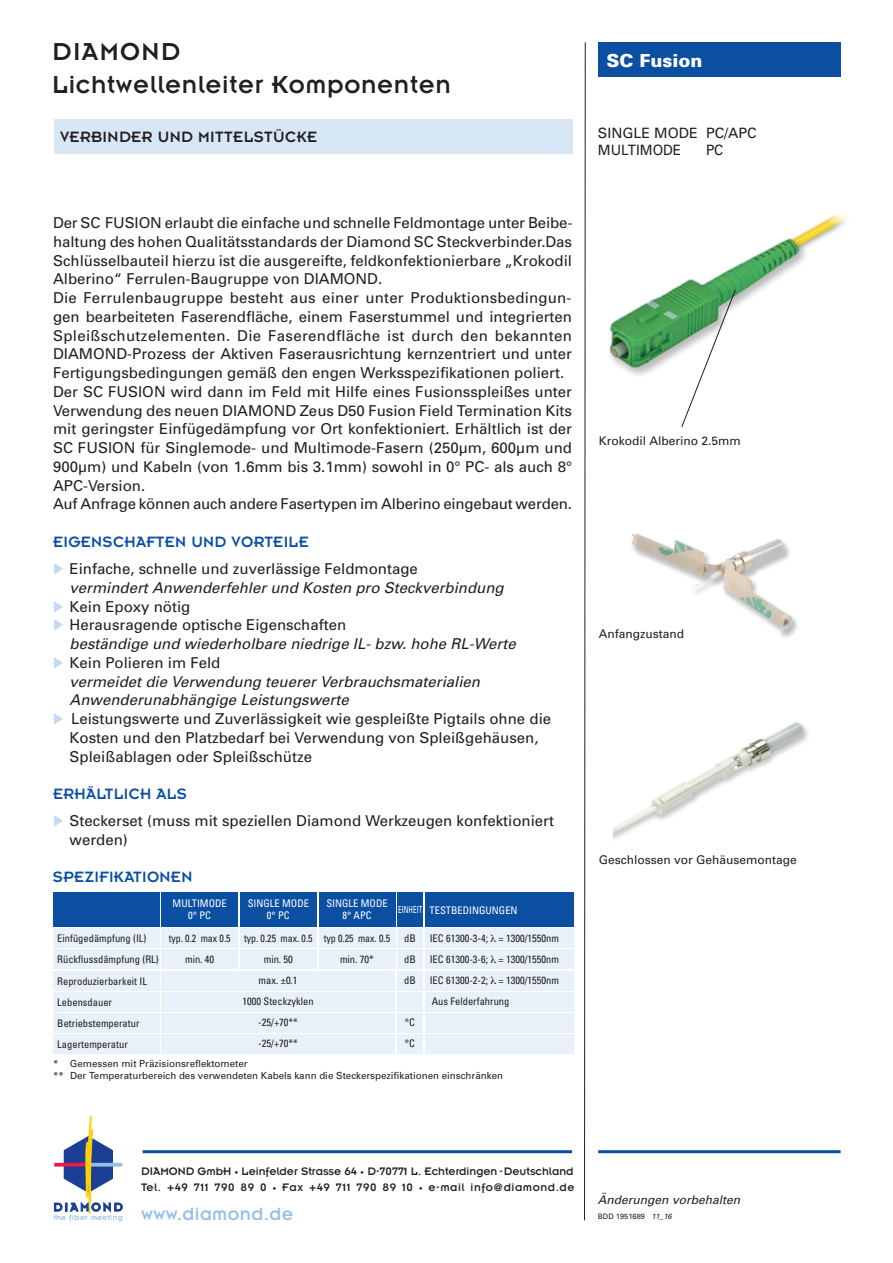
<style>
.page{position:relative;width:893px;height:1263px;background:#fff}
.page>*{position:absolute;margin:0;border:0;box-sizing:border-box;transform-origin:0 0}
.t1{font:27px/33px "Insignia";letter-spacing:.025em;color:#231f20}
.t2{font:19.5px "Insignia";letter-spacing:.02em;color:#97bfe6}
.t3{font:900 18px "Univers";color:#fff}
.t4{font:16.5px "Insignia";letter-spacing:.02em;color:#0a4fa2}
.t5{font:16.5px "Insignia";letter-spacing:.025em;color:#231f20}
.t6{font:15px/18.8px "Univers";color:#231f20}
.t7{font:italic 15px/18.8px "Univers";color:#231f20}
.t8{font:14.25px/17.2px "Univers";color:#231f20}
.t9{font:14.25px "Univers";color:#231f20;scale:.95 1}
.t10{font:12px/15.9px "Insignia";color:#231f20}
.t11{font:12px "Univers";color:#231f20}
.t12{font:italic 12px "Univers";color:#231f20}
.t13{font:condensed 10.5px/21px "Univers";color:#231f20;text-align:justify}
.t14{font:condensed 10.5px/21px "Univers";color:#231f20;text-align:center;scale:.95 1}
.t15{font:condensed 10.5px/12px "Univers";color:#fff;text-align:center}
.t16{font:9.75px/11.2px "Univers";color:#231f20}
.t17{font:condensed 9.75px "Univers";color:#fff;scale:.75 1}
.t18{font:8.1px "Insignia A";letter-spacing:.035em;color:#97bfe6}
.t19{font:7.5px "Univers";color:#231f20}
.s1{font-size:8.25px}
.s2{font-style:italic}
</style>
<div class="page">
<img style="left:609px;top:213px;width:237px;height:163px">
<div style="left:161px;top:928px;width:77px;height:19px;background:#e8f1f9"></div>
<div style="left:161px;top:950px;width:77px;height:19px;background:#e8f1f9"></div>
<div style="left:161px;top:971px;width:234px;height:19px;background:#e8f1f9"></div>
<div style="left:161px;top:992px;width:234px;height:19px;background:#e8f1f9"></div>
<div style="left:161px;top:1013px;width:234px;height:20px;background:#e8f1f9"></div>
<div style="left:161px;top:1035px;width:234px;height:19px;background:#e8f1f9"></div>
<div style="left:240px;top:928px;width:77px;height:19px;background:#e8f1f9"></div>
<div style="left:240px;top:950px;width:77px;height:19px;background:#e8f1f9"></div>
<div style="left:319px;top:928px;width:76px;height:19px;background:#e8f1f9"></div>
<div style="left:319px;top:950px;width:76px;height:19px;background:#e8f1f9"></div>
<div style="left:397px;top:928px;width:26px;height:19px;background:#e8f1f9"></div>
<div style="left:397px;top:950px;width:26px;height:19px;background:#e8f1f9"></div>
<div style="left:397px;top:971px;width:26px;height:19px;background:#e8f1f9"></div>
<div style="left:397px;top:992px;width:26px;height:19px;background:#e8f1f9"></div>
<div style="left:397px;top:1013px;width:26px;height:20px;background:#e8f1f9"></div>
<div style="left:397px;top:1035px;width:26px;height:19px;background:#e8f1f9"></div>
<div style="left:425px;top:928px;width:148px;height:19px;background:#e8f1f9"></div>
<div style="left:425px;top:950px;width:148px;height:19px;background:#e8f1f9"></div>
<div style="left:425px;top:971px;width:148px;height:19px;background:#e8f1f9"></div>
<div style="left:425px;top:992px;width:148px;height:19px;background:#e8f1f9"></div>
<div style="left:425px;top:1013px;width:148px;height:20px;background:#e8f1f9"></div>
<div style="left:425px;top:1035px;width:148px;height:19px;background:#e8f1f9"></div>
<div style="left:53px;top:928px;width:106px;height:19px;background:#e8f1f9"></div>
<div style="left:53px;top:950px;width:106px;height:19px;background:#e8f1f9"></div>
<div style="left:53px;top:971px;width:106px;height:19px;background:#e8f1f9"></div>
<div style="left:53px;top:992px;width:106px;height:19px;background:#e8f1f9"></div>
<div style="left:53px;top:1013px;width:106px;height:20px;background:#e8f1f9"></div>
<div style="left:53px;top:1035px;width:106px;height:19px;background:#e8f1f9"></div>
<div style="left:161px;top:892px;width:77px;height:34px;background:#0a4fa2"></div>
<div style="left:53px;top:892px;width:106px;height:34px;background:#0a4fa2"></div>
<div style="left:240px;top:892px;width:77px;height:34px;background:#0a4fa2"></div>
<div style="left:319px;top:892px;width:76px;height:34px;background:#0a4fa2"></div>
<div style="left:397px;top:892px;width:26px;height:34px;background:#0a4fa2"></div>
<div style="left:425px;top:892px;width:148px;height:34px;background:#0a4fa2"></div>
<img style="left:614px;top:722px;width:194px;height:117px">
<img style="left:631px;top:533px;width:167px;height:105px">
<svg style="left:584px;top:42px;width:2px;height:1179px;background:#908e8e"></svg>
<div style="left:54px;top:119px;width:518px;height:34px;background:#d8e7f5"></div>
<div style="left:598px;top:42px;width:242px;height:34px;background:#0a4fa2"></div>
<hr style="left:143px;top:1150px;width:429px;height:3px;background:#0a4fa2">
<hr style="left:598px;top:1150px;width:243px;height:3px;background:#0a4fa2">
<svg style="left:54px;top:1116px;width:69px;height:98px"></svg>
<svg style="left:681px;top:289px;width:55px;height:138px"></svg>
<h1 class="t1" style="left:52px;top:35px;width:400px">DIAMOND<br>Lichtwellenleiter Komponenten</h1>
<p class="t5" style="left:60px;top:128px;width:259px">VERBINDER UND MITTELSTÜCKE</p>
<p class="t6" style="left:53px;top:213px;width:521px">Der SC FUSION erlaubt die einfache und schnelle Feldmontage unter Beibe&shy;haltung des hohen Qualitätsstandards der Diamond SC Steckverbinder.Das Schlüsselbauteil hierzu ist die ausgereifte, feldkonfektionierbare „Krokodil Alberino“ Ferrulen-Baugruppe von DIAMOND.<br>Die Ferrulenbaugruppe besteht aus einer unter Produktionsbedingun&shy;gen bearbeiteten Faserendfläche, einem Faserstummel und integrierten Spleißschutzelementen. Die Faserendfläche ist durch den bekannten DIAMOND-Prozess der Aktiven Faserausrichtung kernzentriert und unter Fertigungsbedingungen gemäß den engen Werksspezifikationen poliert.<br>Der SC FUSION wird dann im Feld mit Hilfe eines Fusionsspleißes unter Verwendung des neuen DIAMOND Zeus D50 Fusion Field Termination Kits mit geringster Einfügedämpfung vor Ort konfektioniert. Erhältlich ist der SC FUSION für Singlemode- und Multimode-Fasern (250µm, 600µm und 900µm) und Kabeln (von 1.6mm bis 3.1mm) sowohl in 0° PC- als auch 8° APC-Version.<br>Auf Anfrage können auch andere Fasertypen im Alberino eingebaut werden.</p>
<p class="t4" style="left:53px;top:533px;width:257px">EIGENSCHAFTEN UND VORTEILE</p>
<p class="t6" style="left:70px;top:559px;width:350px">Einfache, schnelle und zuverlässige Feldmontage</p>
<p class="t7" style="left:70px;top:578px;width:436px">vermindert Anwenderfehler und Kosten pro Steckverbindung</p>
<p class="t6" style="left:70px;top:597px;width:278px">Kein Epoxy nötig<br>Herausragende optische Eigenschaften</p>
<p class="t7" style="left:70px;top:634px;width:448px">beständige und wiederholbare niedrige IL- bzw. hohe RL-Werte</p>
<p class="t6" style="left:70px;top:653px;width:152px">Kein Polieren im Feld</p>
<p class="t7" style="left:70px;top:672px;width:412px">vermeidet die Verwendung teuerer Verbrauchsmaterialien<br>Anwenderunabhängige Leistungswerte</p>
<p class="t6" style="left:70px;top:709px;width:483px">Leistungswerte und Zuverlässigkeit wie gespleißte Pigtails ohne die<br>Kosten und den Platzbedarf bei Verwendung von Spleißgehäusen,<br>Spleißablagen oder Spleißschütze</p>
<p class="t4" style="left:53px;top:785px;width:136px">ERHÄLTLICH ALS</p>
<p class="t6" style="left:70px;top:811px;width:486px">Steckerset (muss mit speziellen Diamond Werkzeugen konfektioniert werden)</p>
<p class="t4" style="left:53px;top:868px;width:141px">SPEZIFIKATIONEN</p>
<p class="t13" style="left:57px;top:928px;width:103px;text-align:left">Einfügedämpfung (IL)<br>Rückflussdämpfung (RL)<br>Reproduzierbarkeit IL<br>Lebensdauer<br>Betriebstemperatur<br>Lagertemperatur</p>
<p class="t15" style="left:173px;top:897px;width:56px">MULTIMODE<br>0° PC</p>
<p class="t15" style="left:248px;top:897px;width:63px">SINGLE MODE<br>0° PC</p>
<p class="t15" style="left:326px;top:897px;width:63px">SINGLE MODE<br>8° APC</p>
<p class="t17" style="left:398px;top:903px;width:34px">EINHEIT</p>
<p class="t15" style="left:430px;top:904px;width:90px">TESTBEDINGUNGEN</p>
<p class="t14" style="left:169px;top:928px;width:67px">typ. 0.2 max 0.5 min. 40</p>
<p class="t14" style="left:244px;top:928px;width:74px">typ. 0.25 max. 0.5 min. 50</p>
<p class="t14" style="left:324px;top:928px;width:71px">typ 0.25 max. 0.5 min. 70*</p>
<p class="t13" style="left:243px;top:969px;width:73px;text-align:center">max. ±0.1<br>1000 Steckzyklen -25/+70** -25/+70**</p>
<p class="t13" style="left:404px;top:928px;width:13px">dB dB dB</p>
<p class="t13" style="left:405px;top:1012px;width:12px">°C °C</p>
<p class="t13" style="left:430px;top:928px;width:131px">IEC 61300-3-4; = 1300/1550nm IEC 61300-3-6; = 1300/1550nm IEC 61300-2-2; = 1300/1550nm Aus Felderfahrung</p>
<p class="t16" style="left:53px;top:1058px;width:451px">* Gemessen mit Präzisionsreflektometer<br>** Der Temperaturbereich des verwendeten Kabels kann die Steckerspezifikationen einschränken</p>
<p class="t3" style="left:606px;top:49px;width:98px">SC Fusion</p>
<p class="t8" style="left:598px;top:124px;width:160px">SINGLE MODE PC/APC<br>MULTIMODE</p>
<p class="t9" style="left:706px;top:141px;width:20px">PC</p>
<p class="t11" style="left:599px;top:434px;width:144px">Krokodil Alberino 2.5mm</p>
<p class="t11" style="left:599px;top:626px;width:87px">Anfangzustand</p>
<p class="t11" style="left:599px;top:852px;width:200px">Geschlossen vor Gehäusemontage</p>
<p class="t10" style="left:141px;top:1163px;width:435px">DIAMOND GmbH <span class="s1">•</span> Leinfelder Strasse 64 <span class="s1">•</span> D-70771 L. Echterdingen - Deutschland<br>Tel. +49 711 790 89 0 <span class="s1">•</span> Fax +49 711 790 89 10 <span class="s1">•</span> e-mail info@diamond.de</p>
<h2 class="t2" style="left:141px;top:1204px;width:154px">www.diamond.de</h2>
<p class="t12" style="left:598px;top:1192px;width:144px">Änderungen vorbehalten</p>
<p class="t18" style="left:54px;top:1213px;width:70px">the fiber meeting</p>
<p class="t19" style="left:598px;top:1212px;width:75px">BDD 1951689 <span class="s2">11_16</span></p>
</div>
